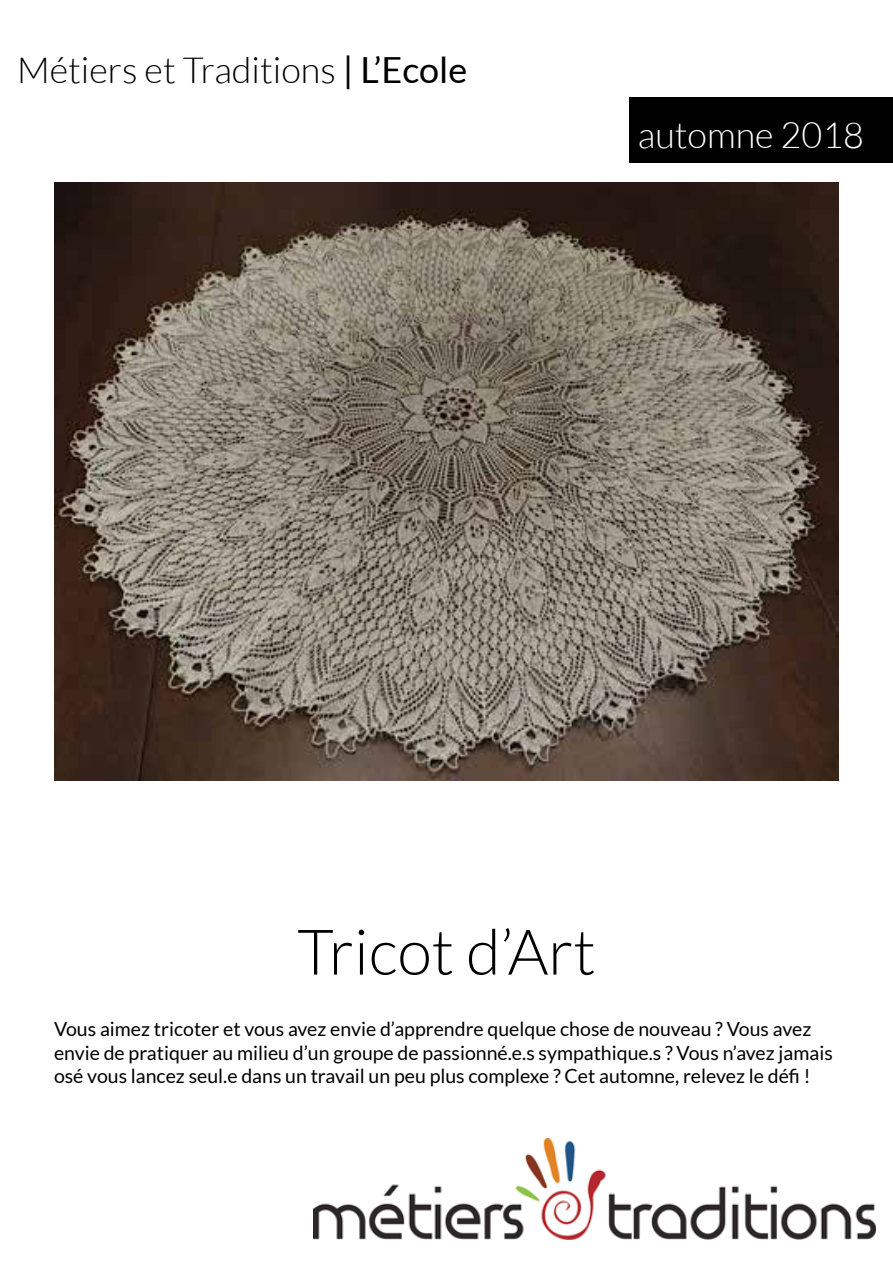
<style>
.page{position:relative;width:893px;height:1263px;background:#fff}
.page>*{position:absolute;margin:0;border:0;box-sizing:border-box;transform-origin:0 0}
.t1{font:300 63px "Lato";color:#000}
.t2{font:300 36px "Lato";color:#000}
.t3{font:300 36px "Lato";color:#fff}
.t4{font:19.5px/23.4px "Lato";color:#000}
.s1{font-weight:400}
</style>
<div class="page">
<img style="left:313px;top:1138px;width:563px;height:102px">
<div style="left:629px;top:97px;width:264px;height:65px;background:#000"></div>
<img style="left:54px;top:183px;width:785px;height:597px">
<h2 class="t2" style="left:17px;top:51px;width:452px">Métiers et Traditions <span class="s1">| L’Ecole</span></h2>
<h2 class="t3" style="left:638px;top:115px;width:228px">automne 2018</h2>
<h1 class="t1" style="left:297px;top:918px;width:300px">Tricot d’Art</h1>
<p class="t4" style="left:54px;top:1017px;width:780px">Vous aimez tricoter et vous avez envie d’apprendre quelque chose de nouveau ? Vous avez envie de pratiquer au milieu d’un groupe de passionné.e.s sympathique.s ? Vous n’avez jamais osé vous lancez seul.e dans un travail un peu plus complexe ? Cet automne, relevez le défi !</p>
</div>
